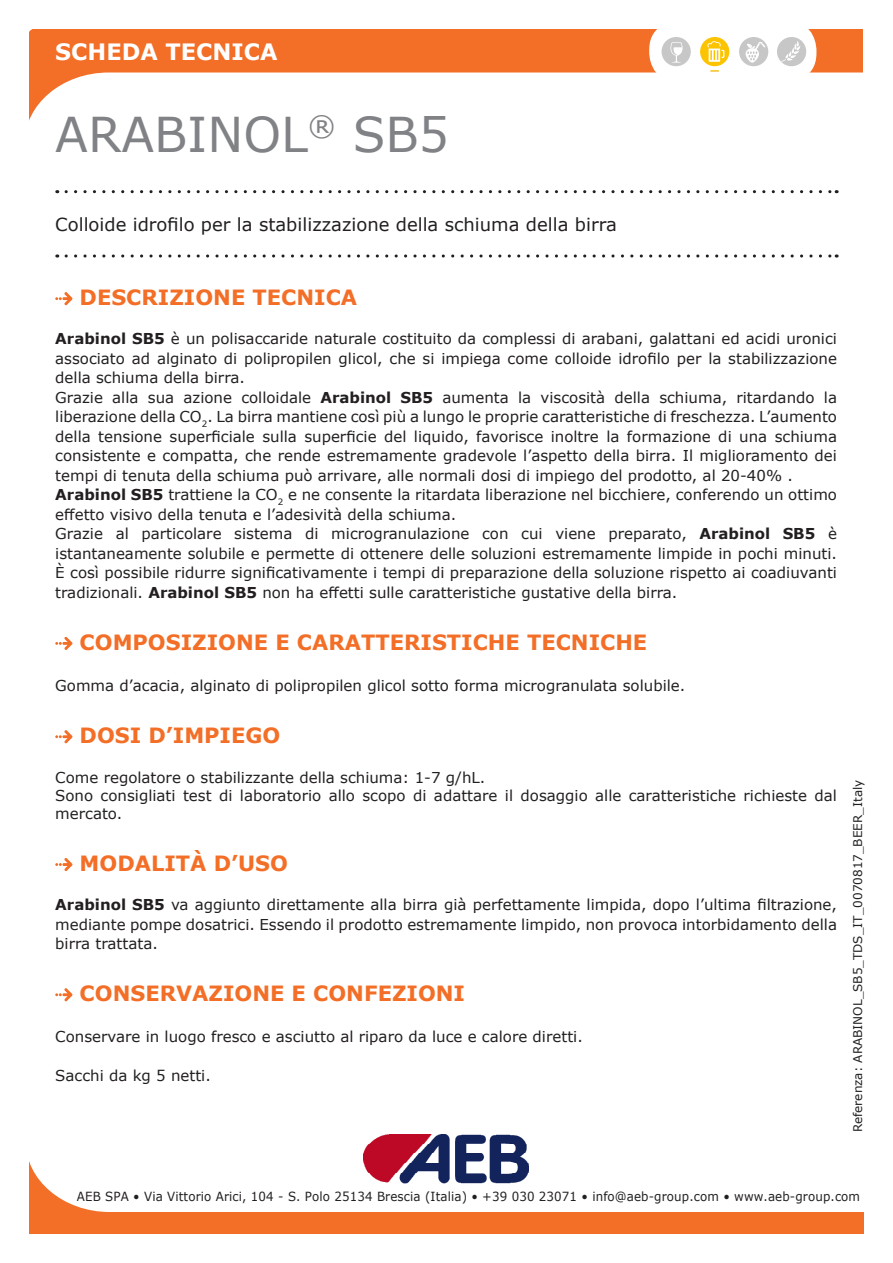
<style>
.page{position:relative;width:893px;height:1263px;background:#fff}
.page>*{position:absolute;margin:0;border:0;box-sizing:border-box;transform-origin:0 0}
.t1{font:48px "Verdana";color:#808285}
.t2{font:700 22.5px "Verdana";color:#fff}
.t3{font:700 21px "Verdana";color:#f36e26}
.t4{font:18px "Verdana";color:#231f20}
.t5{font:15px/19.5px "Verdana";color:#231f20;text-align:justify}
.t6{font:12.6px "Verdana";letter-spacing:.01em;color:#231f20;scale:.94 1}
.t7{font:12px "Verdana";color:#231f20}
.s1{font-weight:700}
</style>
<div class="page">
<svg style="left:30px;top:1161px;width:834px;height:72px"></svg>
<svg style="left:66px;top:190px;width:771px;height:3px"></svg>
<svg style="left:66px;top:254px;width:771px;height:4px"></svg>
<svg style="left:29px;top:30px;width:834px;height:91px"></svg>
<div style="left:649px;top:21px;width:167px;height:61px;background:#fff;border-radius:28px"></div>
<img style="left:364px;top:1134px;width:164px;height:49px">
<div style="left:777px;top:37px;width:29px;height:29px;background:#c7c7c7;border-radius:50%"></div>
<svg style="left:781px;top:41px;width:19px;height:21px"></svg>
<div style="left:739px;top:37px;width:29px;height:29px;background:#c7c7c7;border-radius:50%"></div>
<div style="left:662px;top:37px;width:29px;height:29px;background:#c7c7c7;border-radius:50%"></div>
<div style="left:700px;top:37px;width:29px;height:29px;background:#fcc400;border-radius:50%"></div>
<svg style="left:707px;top:41px;width:17px;height:21px"></svg>
<svg style="left:670px;top:42px;width:13px;height:21px"></svg>
<svg style="left:746px;top:42px;width:20px;height:21px"></svg>
<svg style="left:710px;top:70px;width:9px;height:2px"></svg>
<svg style="left:55px;top:292px;width:17px;height:13px"></svg>
<svg style="left:55px;top:637px;width:17px;height:13px"></svg>
<svg style="left:55px;top:730px;width:17px;height:13px"></svg>
<svg style="left:55px;top:858px;width:17px;height:13px"></svg>
<svg style="left:55px;top:988px;width:17px;height:13px"></svg>
<h2 class="t2" style="left:55px;top:36px;width:224px">SCHEDA TECNICA</h2>
<p class="t1" style="left:55px;top:102px;width:395px">ARABINOL<sup>®</sup> SB5</p>
<p class="t4" style="left:55px;top:212px;width:563px">Colloide idrofilo per la stabilizzazione della schiuma della birra</p>
<p class="t3" style="left:80px;top:283px;width:279px">DESCRIZIONE TECNICA</p>
<p class="t5" style="left:55px;top:329px;width:783px"><span class="s1">Arabinol SB5</span> è un polisaccaride naturale costituito da complessi di arabani, galattani ed acidi uronici associato ad alginato di polipropilen glicol, che si impiega come colloide idrofilo per la stabilizzazione della schiuma della birra.</p>
<p class="t5" style="left:55px;top:387px;width:783px">Grazie alla sua azione colloidale <span class="s1">Arabinol SB5</span> aumenta la viscosità della schiuma, ritardando la liberazione della CO<sub>2</sub>. La birra mantiene così più a lungo le proprie caratteristiche di freschezza. L’aumento della tensione superficiale sulla superficie del liquido, favorisce inoltre la formazione di una schiuma consistente e compatta, che rende estremamente gradevole l’aspetto della birra. Il miglioramento dei tempi di tenuta della schiuma può arrivare, alle normali dosi di impiego del prodotto, al 20-40% .</p>
<p class="t5" style="left:55px;top:485px;width:783px"><span class="s1">Arabinol SB5</span> trattiene la CO<sub>2</sub> e ne consente la ritardata liberazione nel bicchiere, conferendo un ottimo effetto visivo della tenuta e l’adesività della schiuma.</p>
<p class="t5" style="left:55px;top:524px;width:783px">Grazie al particolare sistema di microgranulazione con cui viene preparato, <span class="s1">Arabinol SB5</span> è istantaneamente solubile e permette di ottenere delle soluzioni estremamente limpide in pochi minuti.<br>È così possibile ridurre significativamente i tempi di preparazione della soluzione rispetto ai coadiuvanti tradizionali. <span class="s1">Arabinol SB5</span> non ha effetti sulle caratteristiche gustative della birra.</p>
<p class="t3" style="left:80px;top:627px;width:569px">COMPOSIZIONE E CARATTERISTICHE TECNICHE</p>
<p class="t5" style="left:55px;top:676px;width:631px">Gomma d’acacia, alginato di polipropilen glicol sotto forma microgranulata solubile.</p>
<p class="t3" style="left:80px;top:721px;width:202px">DOSI D’IMPIEGO</p>
<p class="t5" style="left:55px;top:767px;width:432px">Come regolatore o stabilizzante della schiuma: 1-7 g/hL.</p>
<p class="t5" style="left:55px;top:786px;width:783px;line-height:18px">Sono consigliati test di laboratorio allo scopo di adattare il dosaggio alle caratteristiche richieste dal mercato.</p>
<p class="t3" style="left:80px;top:848px;width:210px">MODALITÀ D’USO</p>
<p class="t5" style="left:55px;top:895px;width:783px"><span class="s1">Arabinol SB5</span> va aggiunto direttamente alla birra già perfettamente limpida, dopo l’ultima filtrazione, mediante pompe dosatrici. Essendo il prodotto estremamente limpido, non provoca intorbidamento della birra trattata.</p>
<p class="t3" style="left:80px;top:979px;width:387px">CONSERVAZIONE E CONFEZIONI</p>
<p class="t5" style="left:55px;top:1027px;width:529px">Conservare in luogo fresco e asciutto al riparo da luce e calore diretti.</p>
<p class="t5" style="left:55px;top:1066px;width:157px">Sacchi da kg 5 netti.</p>
<p class="t7" style="left:850px;top:1132px;width:354px;rotate:-90deg">Referenza: ARABINOL_SB5_TDS_IT_0070817_BEER_Italy</p>
<p class="t6" style="left:77px;top:1187px;width:835px">AEB SPA • Via Vittorio Arici, 104 - S. Polo 25134 Brescia (Italia) • +39 030 23071 • info@aeb-group.com • www.aeb-group.com</p>
</div>
